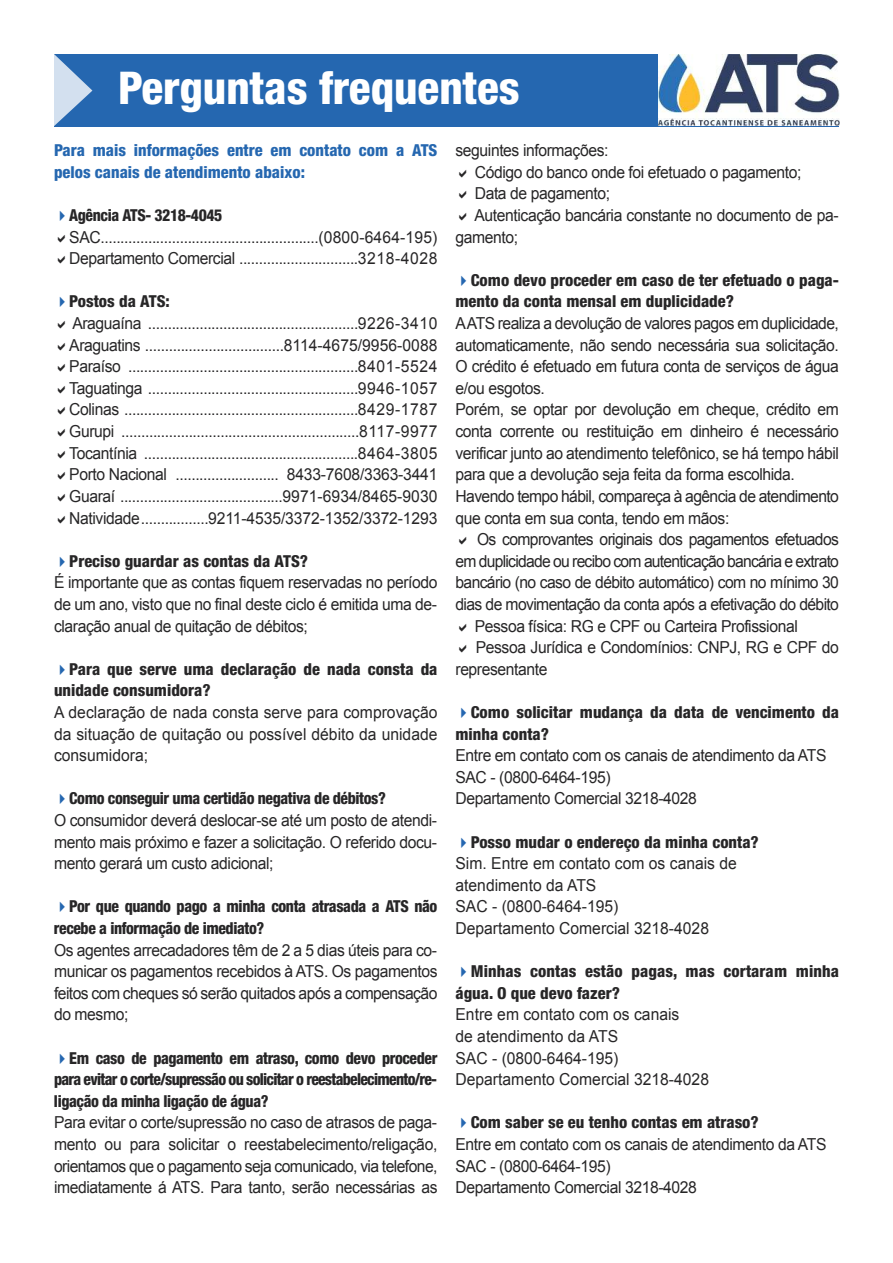
<style>
.page{position:relative;width:893px;height:1263px;background:#fff}
.page>*{position:absolute;margin:0;border:0;box-sizing:border-box;transform-origin:0 0}
.t1{font:800 condensed 45.15px "Helvetica Neue";color:#fff}
.t2{font:16.5px/21.6px "Arial";letter-spacing:-.025em;color:#272627;text-align:justify;scale:.95 1}
.t3{font:800 condensed 16.5px/21.6px "Helvetica Neue";color:#272627}
.t4{font:16.5px/21.6px "Arial";color:#272627;scale:.95 1}
.t5{font:800 condensed 16.5px/21.6px "Helvetica Neue";letter-spacing:-.025em;color:#272627;scale:.95 1}
.t6{font:800 condensed 16.5px/21.6px "Helvetica Neue";color:#272627;text-align:justify;scale:.95 1}
.t7{font:800 condensed 16.5px/21.6px "Helvetica Neue";color:#2567b0}
.t8{font:16.5px "Arial";letter-spacing:-.045em;color:#272627;scale:.95 1}
.s1{color:#2567b0}
</style>
<div class="page">
<div style="left:54px;top:54px;width:785px;height:72px;background:#2567b0"></div>
<img style="left:659px;top:54px;width:180px;height:71px">
<svg style="left:54px;top:54px;width:38px;height:72px"></svg>
<h1 class="t1" style="left:118px;top:72px;width:403px">Perguntas frequentes</h1>
<p class="t7" style="left:54px;top:141px;width:385px">Para mais informações entre em contato com a ATS pelos canais de atendimento abaixo:</p>
<p class="t5" style="left:54px;top:206px;width:179px"><span class="s1">✔</span>Agência ATS- 3218-4045</p>
<p class="t2" style="left:69px;top:226px;width:389px">SAC.......................................................(0800-6464-195)<br>Departamento Comercial ..............................3218-4028</p>
<p class="t3" style="left:54px;top:292px;width:117px"><span class="s1">✔</span>Postos da ATS:</p>
<p class="t2" style="left:69px;top:313px;width:389px">Araguaína .....................................................9226-3410<br>Araguatins ...................................8114-4675/9956-0088<br>Paraíso ..........................................................8401-5524<br>Taguatinga .....................................................9946-1057<br>Colinas ...........................................................8429-1787<br>Gurupi ............................................................8117-9977<br>Tocantínia ......................................................8464-3805<br>Porto Nacional .......................... 8433-7608/3363-3441<br>Guaraí .........................................9971-6934/8465-9030<br>Natividade.................9211-4535/3372-1352/3372-1293</p>
<p class="t3" style="left:54px;top:551px;width:256px"><span class="s1">✔</span>Preciso guardar as contas da ATS?</p>
<p class="t2" style="left:54px;top:572px;width:405px">É importante que as contas fiquem reservadas no período de um ano, visto que no final deste ciclo é emitida uma de&shy;claração anual de quitação de débitos;</p>
<p class="t3" style="left:54px;top:659px;width:385px"><span class="s1">✔</span>Para que serve uma declaração de nada consta da unidade consumidora?</p>
<p class="t2" style="left:54px;top:701px;width:405px">A declaração de nada consta serve para comprovação da situação de quitação ou possível débito da unidade consumidora;</p>
<p class="t5" style="left:54px;top:789px;width:351px"><span class="s1">✔</span>Como conseguir uma certidão negativa de débitos?</p>
<p class="t2" style="left:54px;top:809px;width:405px">O consumidor deverá deslocar-se até um posto de atendi&shy;mento mais próximo e fazer a solicitação. O referido docu&shy;mento gerará um custo adicional;</p>
<p class="t5" style="left:54px;top:897px;width:405px"><span class="s1">✔</span>Por que quando pago a minha conta atrasada a ATS não recebe a informação de imediato?</p>
<p class="t2" style="left:54px;top:939px;width:405px">Os agentes arrecadadores têm de 2 a 5 dias úteis para co&shy;municar os pagamentos recebidos à ATS. Os pagamentos feitos com cheques só serão quitados após a compensação do mesmo;</p>
<p class="t6" style="left:54px;top:1048px;width:405px"><span class="s1">✔</span>Em caso de pagamento em atraso, como devo proceder para evitar o corte/supressão ou solicitar o reestabelecimento/re&shy;ligação da minha ligação de água?</p>
<p class="t2" style="left:54px;top:1112px;width:405px">Para evitar o corte/supressão no caso de atrasos de paga&shy;mento ou para solicitar o reestabelecimento/religação, orientamos que o pagamento seja comunicado, via telefone, imediatamente á ATS. Para tanto, serão necessárias as</p>
<p class="t2" style="left:455px;top:140px;width:163px">seguintes informações:</p>
<p class="t2" style="left:475px;top:161px;width:345px">Código do banco onde foi efetuado o pagamento;</p>
<p class="t2" style="left:475px;top:183px;width:144px">Data de pagamento;</p>
<p class="t2" style="left:474px;top:205px;width:385px">Autenticação bancária constante no documento de pa-</p>
<p class="t2" style="left:455px;top:226px;width:67px">gamento;</p>
<p class="t3" style="left:455px;top:271px;width:385px"><span class="s1">✔</span>Como devo proceder em caso de ter efetuado o paga&shy;mento da conta mensal em duplicidade?</p>
<p class="t2" style="left:455px;top:313px;width:405px;text-align:left">AATS realiza a devolução de valores pagos em duplicidade, automaticamente, não sendo necessária sua solicitação.<br>O crédito é efetuado em futura conta de serviços de água e/ou esgotos.<br>Porém, se optar por devolução em cheque, crédito em conta corrente ou restituição em dinheiro é necessário verificar junto ao atendimento telefônico, se há tempo hábil para que a devolução seja feita da forma escolhida.<br>Havendo tempo hábil, compareça à agência de atendimento que conta em sua conta, tendo em mãos:</p>
<p class="t2" style="left:477px;top:529px;width:383px">Os comprovantes originais dos pagamentos efetuados</p>
<p class="t8" style="left:455px;top:552px;width:405px">em duplicidade ou recibo com autenticação bancária e extrato</p>
<p class="t2" style="left:455px;top:572px;width:405px">bancário (no caso de débito automático) com no mínimo 30</p>
<p class="t2" style="left:455px;top:593px;width:405px">dias de movimentação da conta após a efetivação do débito</p>
<p class="t2" style="left:475px;top:615px;width:342px">Pessoa física: RG e CPF ou Carteira Profissional</p>
<p class="t2" style="left:476px;top:637px;width:384px">Pessoa Jurídica e Condomínios: CNPJ, RG e CPF do</p>
<p class="t2" style="left:455px;top:658px;width:98px">representante</p>
<p class="t3" style="left:455px;top:703px;width:385px"><span class="s1">✔</span>Como solicitar mudança da data de vencimento da minha conta?</p>
<p class="t2" style="left:455px;top:745px;width:392px;text-align:left">Entre em contato com os canais de atendimento da ATS<br>SAC - (0800-6464-195)<br>Departamento Comercial 3218-4028</p>
<p class="t3" style="left:455px;top:832px;width:305px"><span class="s1">✔</span>Posso mudar o endereço da minha conta?</p>
<p class="t4" style="left:455px;top:853px;width:298px">Sim. Entre em contato com os canais de atendimento da ATS<br>SAC - (0800-6464-195)<br>Departamento Comercial 3218-4028</p>
<p class="t3" style="left:455px;top:962px;width:385px"><span class="s1">✔</span>Minhas contas estão pagas, mas cortaram minha água. O que devo fazer?</p>
<p class="t4" style="left:455px;top:1004px;width:268px">Entre em contato com os canais<br>de atendimento da ATS<br>SAC - (0800-6464-195)<br>Departamento Comercial 3218-4028</p>
<p class="t3" style="left:455px;top:1113px;width:305px"><span class="s1">✔</span>Com saber se eu tenho contas em atraso?</p>
<p class="t2" style="left:455px;top:1133px;width:392px;text-align:left">Entre em contato com os canais de atendimento da ATS<br>SAC - (0800-6464-195)<br>Departamento Comercial 3218-4028</p>
</div>
